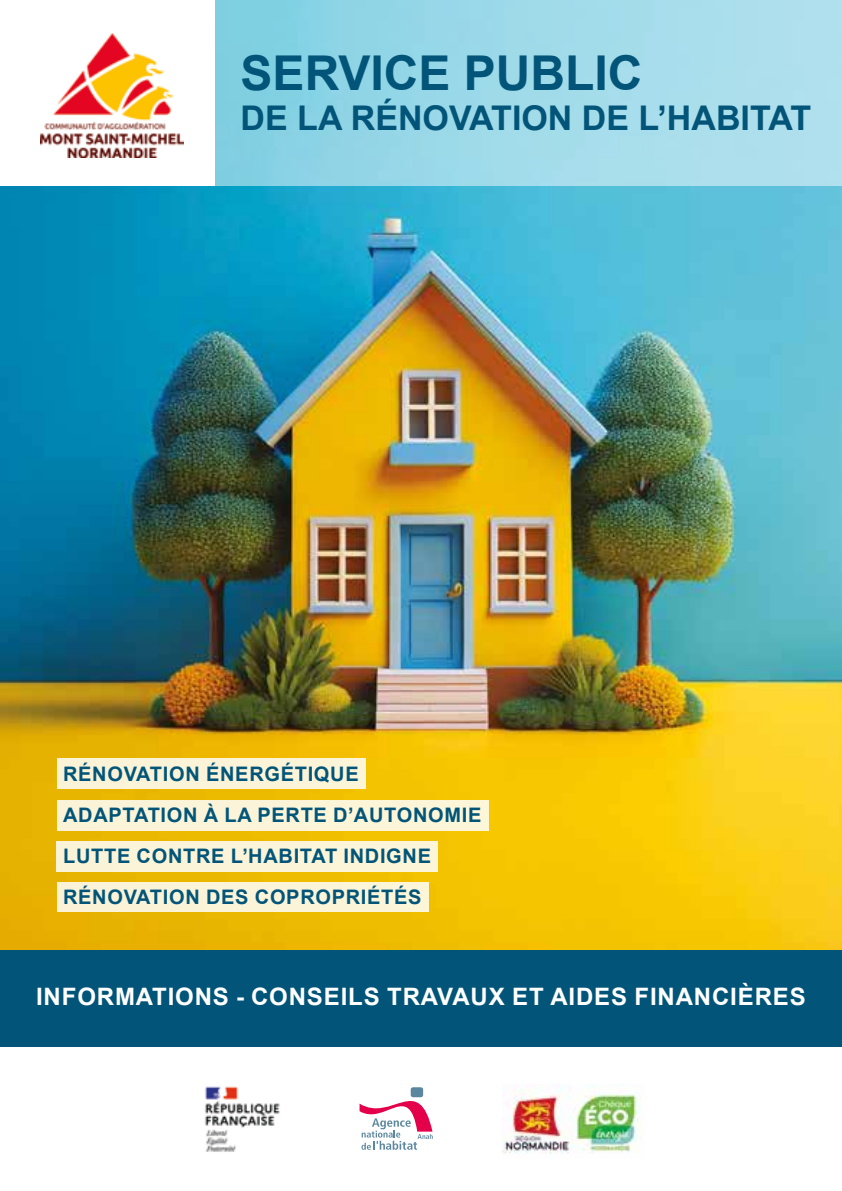
<style>
.page{position:relative;width:842px;height:1191px;background:#fff}
.page>*{position:absolute;margin:0;border:0;box-sizing:border-box;transform-origin:0 0}
.t1{font:700 48px "Arial";color:#025578}
.t2{font:700 34px "Arial";color:#025578}
.t3{font:700 24px "Arial";letter-spacing:.035em;color:#fff}
.t4{font:700 20px/41px "Arial";letter-spacing:.035em;color:#025578}
</style>
<div class="page">
<img style="left:0;top:185px;width:842px;height:765px">
<div style="left:0;top:950px;width:842px;height:96px;background:#025578"></div>
<img style="left:40px;top:33px;width:143px;height:124px">
<svg style="left:360px;top:1087px;width:73px;height:62px"></svg>
<div style="left:411px;top:1087px;width:12px;height:10px;background:#5a869f;border-radius:2px"></div>
<img style="left:205px;top:1086px;width:75px;height:66px">
<img style="left:502px;top:1084px;width:139px;height:70px">
<div style="left:214px;top:0;width:628px;height:185px;background:linear-gradient(to right,#83d0e3,#b6e2ef)"></div>
<div style="left:57px;top:759px;width:308px;height:30px;background:#fcf4d8"></div>
<div style="left:57px;top:800px;width:431px;height:30px;background:#fcf4d8"></div>
<div style="left:57px;top:841px;width:381px;height:30px;background:#fcf4d8"></div>
<div style="left:57px;top:882px;width:371px;height:30px;background:#fbf4d8"></div>
<h1 class="t1" style="left:241px;top:40px;width:403px">SERVICE PUBLIC</h1>
<h2 class="t2" style="left:241px;top:94px;width:572px">DE LA RÉNOVATION DE L’HABITAT</h2>
<p class="t4" style="left:63px;top:754px;width:420px">RÉNOVATION ÉNERGÉTIQUE<br>ADAPTATION À LA PERTE D’AUTONOMIE<br>LUTTE CONTRE L’HABITAT INDIGNE<br>RÉNOVATION DES COPROPRIÉTÉS</p>
<p class="t3" style="left:36px;top:979px;width:771px">INFORMATIONS - CONSEILS TRAVAUX ET AIDES FINANCIÈRES</p>
</div>
